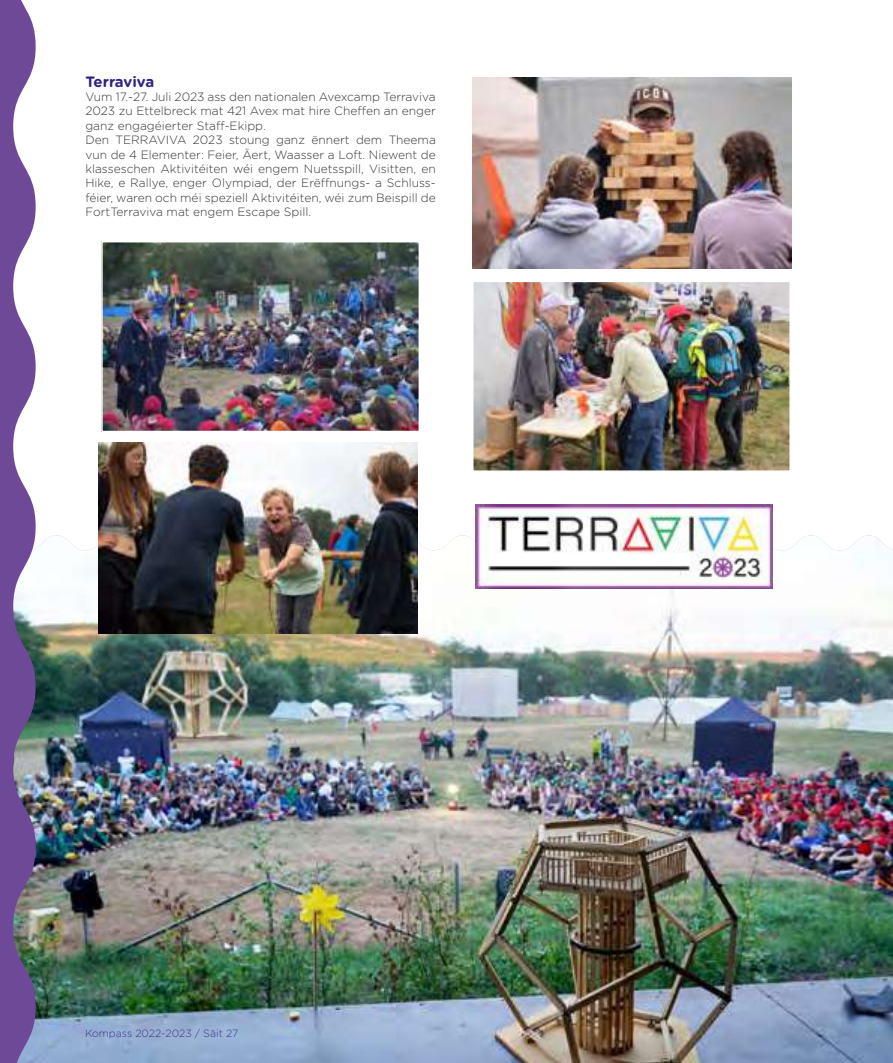
<style>
.page{position:relative;width:893px;height:1063px;background:#fff}
.page>*{position:absolute;margin:0;border:0;box-sizing:border-box;transform-origin:0 0}
.t1{font:700 15px "Gotham Rounded";letter-spacing:-.005em;color:#2e237f}
.t2{font:300 12px/14.4px "Gotham Rounded";color:#373736}
.t3{font:300 10.5px "Gotham Rounded";color:#41318a}
</style>
<div class="page">
<img style="left:36px;top:535px;width:857px;height:528px">
<svg style="left:0;top:0;width:36px;height:1063px;background:#8165a3"></svg>
<img style="left:475px;top:504px;width:297px;height:84px">
<img style="left:104px;top:244px;width:313px;height:185px">
<div style="left:101px;top:241px;width:319px;height:191px;border:2px solid #fff"></div>
<img style="left:475px;top:284px;width:313px;height:185px">
<div style="left:472px;top:281px;width:319px;height:191px;border:2px solid #fff"></div>
<img style="left:473px;top:77px;width:319px;height:192px">
<img style="left:99px;top:443px;width:319px;height:191px">
<p class="t1" style="left:85px;top:70px;width:71px">Terraviva</p>
<p class="t2" style="left:85px;top:89px;width:352px">Vum 17.-27. Juli 2023 ass den nationalen Avexcamp Terraviva 2023 zu Ettelbreck mat 421 Avex mat hire Cheffen an enger ganz engagéierter Staff-Ekipp.<br>Den TERRAVIVA 2023 stoung ganz ënnert dem Theema vun de 4 Elementer: Feier, Äert, Waasser a Loft. Niewent de klasseschen Aktivitéiten wéi engem Nuetsspill, Visitten, en Hike, e Rallye, enger Olympiad, der Erëffnungs- a Schluss&shy;féier, waren och méi speziell Aktivitéiten, wéi zum Beispill de FortTerraviva mat engem Escape Spill.</p>
<p class="t3" style="left:85px;top:1026px;width:155px">Kompass 2022-2023 / Säit 27</p>
</div>
